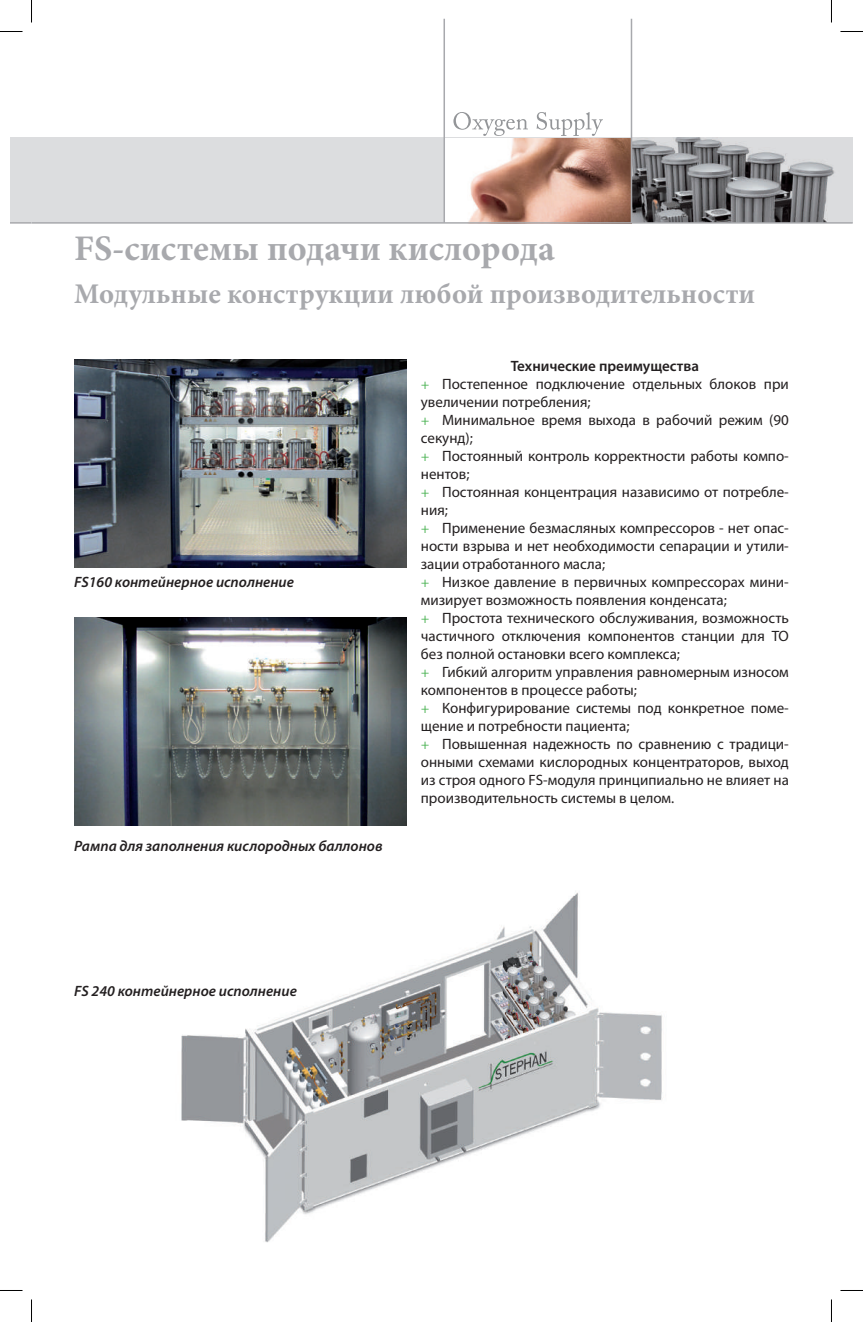
<style>
.page{position:relative;width:863px;height:1322px;background:#fff}
.page>*{position:absolute;margin:0;border:0;box-sizing:border-box;transform-origin:0 0}
.t1{font:700 36px "Minion Pro";color:#a8a9ad}
.t2{font:700 28.5px "Minion Pro";color:#a8a9ad}
.t3{font:15px/18px "Myriad Pro";color:#231f20}
.t4{font:italic 600 15px "Myriad Pro";color:#231f20}
.s1{font-weight:600}
.s2{font-family:"Minion Pro";color:#40ae49}
</style>
<div class="page">
<div style="left:10px;top:138px;width:21px;height:85px;background:#dcdddf"></div>
<hr style="left:10px;top:222px;width:21px;height:2px;background:#a8a9ad">
<img style="left:181px;top:892px;width:481px;height:351px">
<img style="left:74px;top:617px;width:332px;height:209px">
<img style="left:112px;top:690px;width:294px;height:136px">
<img style="left:74px;top:359px;width:332px;height:208px">
<div style="left:32px;top:138px;width:820px;height:85px;background:#dcdddf"></div>
<img style="left:445px;top:138px;width:390px;height:84px">
<hr style="left:443px;top:19px;width:2px;height:204px;background:#a8a9ad">
<hr style="left:630px;top:19px;width:2px;height:204px;background:#a8a9ad">
<svg style="left:453px;top:112px;width:149px;height:24px"></svg>
<hr style="left:32px;top:222px;width:820px;height:2px;background:#a8a9ad">
<svg style="left:0;top:31px;width:22px;height:1px"></svg>
<svg style="left:840px;top:31px;width:22px;height:1px"></svg>
<svg style="left:0;top:1290px;width:22px;height:1px"></svg>
<svg style="left:840px;top:1290px;width:22px;height:1px"></svg>
<svg style="left:31px;top:0;width:1px;height:22px"></svg>
<svg style="left:31px;top:1299px;width:1px;height:23px"></svg>
<svg style="left:831px;top:0;width:1px;height:22px"></svg>
<svg style="left:831px;top:1299px;width:1px;height:23px"></svg>
<h1 class="t1" style="left:74px;top:223px;width:482px">FS-системы подачи кислорода</h1>
<h2 class="t2" style="left:74px;top:274px;width:682px">Модульные конструкции любой производительности</h2>
<p class="t4" style="left:74px;top:573px;width:221px">FS160 контейнерное исполнение</p>
<p class="t4" style="left:74px;top:836px;width:310px">Рампа для заполнения кислородных баллонов</p>
<p class="t3" style="left:421px;top:357px;width:369px;text-indent:90px"><span class="s1">Технические преимущества<br></span><span class="s2">+</span> Постепенное подключение отдельных блоков при увеличении потребления;<br><span class="s2">+</span> Минимальное время выхода в рабочий режим (90 секунд);<br><span class="s2">+</span> Постоянный контроль корректности работы компо&shy;нентов;<br><span class="s2">+</span> Постоянная концентрация назависимо от потребле&shy;ния;<br><span class="s2">+</span> Применение безмасляных компрессоров - нет опас&shy;ности взрыва и нет необходимости сепарации и утили&shy;зации отработанного масла;<br><span class="s2">+</span> Низкое давление в первичных компрессорах мини&shy;мизирует возможность появления конденсата;<br><span class="s2">+</span> Простота технического обслуживания, возможность частичного отключения компонентов станции для ТО без полной остановки всего комплекса;<br><span class="s2">+</span> Гибкий алгоритм управления равномерным износом компонентов в процессе работы;<br><span class="s2">+</span> Конфигурирование системы под конкретное поме&shy;щение и потребности пациента;<br><span class="s2">+</span> Повышенная надежность по сравнению с традици&shy;онными схемами кислородных концентраторов, выход из строя одного FS-модуля принципиально не влияет на производительность системы в целом.</p>
<p class="t4" style="left:74px;top:981px;width:224px">FS 240 контейнерное исполнение</p>
</div>
